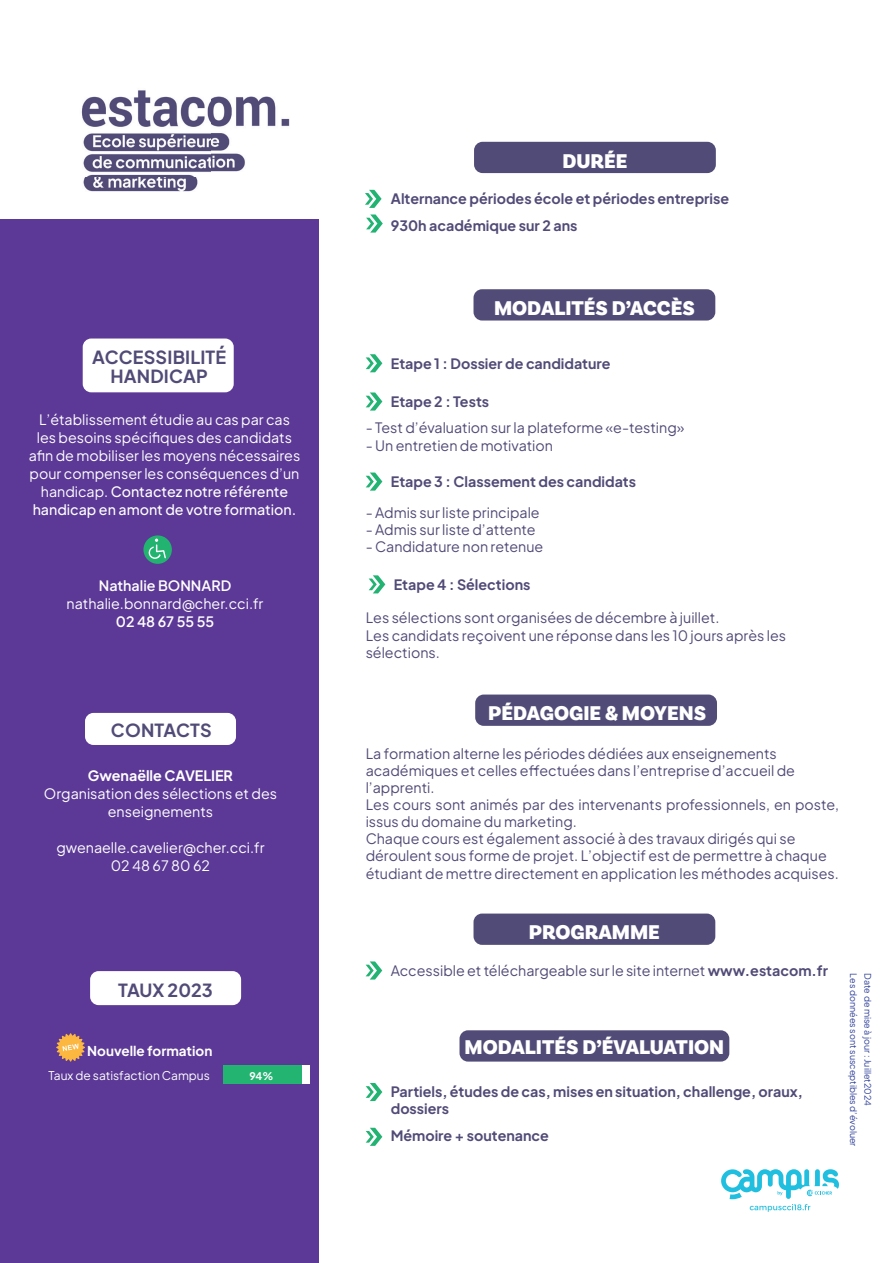
<style>
.page{position:relative;width:893px;height:1263px;background:#fff}
.page>*{position:absolute;margin:0;border:0;box-sizing:border-box;transform-origin:0 0}
.t1{font:900 21px "Basic Sans W05";color:#fff}
.t2{font:700 18px/18.5px "Plus Jakarta Sans";letter-spacing:.01em;color:#514b77;text-align:center}
.t3{font:14.25px/17.1px "Plus Jakarta Sans";color:#514b77}
.t4{font:14.25px/18px "Plus Jakarta Sans";color:#fff;text-align:center}
.t5{font:700 14.25px/17.1px "Plus Jakarta Sans";color:#514b77}
.t6{font:600 14.25px "Plus Jakarta Sans";color:#fff}
.t7{font:700 14.25px "Plus Jakarta Sans";color:#fff}
.t8{font:700 13.5px "Plus Jakarta Sans";color:#fff}
.t9{font:12px "Plus Jakarta Sans";color:#fff}
.t10{font:700 10.5px "Plus Jakarta Sans";color:#fff}
.t11{font:9px "Plus Jakarta Sans";color:#30419a}
.s1{font-weight:500}
.s2{font-weight:700}
</style>
<div class="page">
<div style="left:0;top:219px;width:318px;height:1044px;background:#5c3996"></div>
<div style="left:83px;top:338px;width:151px;height:54px;background:#fff;border-radius:9px"></div>
<div style="left:85px;top:713px;width:151px;height:32px;background:#fff;border-radius:9px"></div>
<div style="left:459px;top:1030px;width:270px;height:31px;background:#514b77;border-radius:9px"></div>
<div style="left:475px;top:694px;width:242px;height:32px;background:#514b77;border-radius:9px"></div>
<svg style="left:143px;top:535px;width:29px;height:29px"></svg>
<div style="left:153px;top:537px;width:7px;height:6px;border:2px solid #23b371;border-radius:50%"></div>
<svg style="left:148px;top:538px;width:20px;height:23px"></svg>
<svg style="left:366px;top:1083px;width:16px;height:18px"></svg>
<svg style="left:366px;top:1128px;width:16px;height:18px"></svg>
<div style="left:473px;top:289px;width:242px;height:31px;background:#514b77;border-radius:9px"></div>
<svg style="left:366px;top:392px;width:16px;height:19px"></svg>
<svg style="left:366px;top:472px;width:16px;height:19px"></svg>
<svg style="left:369px;top:575px;width:16px;height:18px"></svg>
<svg style="left:366px;top:354px;width:16px;height:18px"></svg>
<div style="left:473px;top:913px;width:242px;height:32px;background:#514b77;border-radius:9px"></div>
<svg style="left:366px;top:961px;width:16px;height:18px"></svg>
<img style="left:81px;top:90px;width:209px;height:102px">
<svg style="left:721px;top:1169px;width:118px;height:43px"></svg>
<div style="left:90px;top:971px;width:151px;height:34px;background:#fff;border-radius:9px"></div>
<div style="left:224px;top:1066px;width:86px;height:18px;background:#fff"></div>
<div style="left:224px;top:1066px;width:78px;height:18px;background:#24b472"></div>
<svg style="left:365px;top:190px;width:17px;height:18px"></svg>
<div style="left:474px;top:142px;width:242px;height:31px;background:#514b77;border-radius:9px"></div>
<svg style="left:366px;top:214px;width:17px;height:19px"></svg>
<svg style="left:56px;top:1033px;width:29px;height:28px"></svg>
<p class="t2" style="left:92px;top:346px;width:136px">ACCESSIBILITÉ<br>HANDICAP</p>
<p class="t4" style="left:29px;top:410px;width:273px">L’établissement étudie au cas par cas les besoins spécifiques des candidats afin de mobiliser les moyens nécessaires pour compenser les conséquences d’un handicap. <span class="s1">Contactez notre référente handicap en amont de votre formation.</span></p>
<p class="t6" style="left:99px;top:573px;width:134px">Nathalie BONNARD</p>
<p class="t4" style="left:67px;top:593px;width:198px">nathalie.bonnard@cher.cci.fr</p>
<p class="t6" style="left:116px;top:609px;width:100px">02 48 67 55 55</p>
<p class="t2" style="left:111px;top:718px;width:102px">CONTACTS</p>
<p class="t7" style="left:88px;top:763px;width:147px">Gwenaëlle CAVELIER</p>
<p class="t4" style="left:44px;top:783px;width:235px">Organisation des sélections et des enseignements</p>
<p class="t4" style="left:56px;top:837px;width:210px">gwenaelle.cavelier@cher.cci.fr<br>02 48 67 80 62</p>
<p class="t2" style="left:118px;top:978px;width:96px">TAUX 2023</p>
<p class="t8" style="left:87px;top:1039px;width:127px">Nouvelle formation</p>
<p class="t9" style="left:48px;top:1066px;width:163px">Taux de satisfaction Campus</p>
<p class="t10" style="left:249px;top:1067px;width:26px">94%</p>
<h1 class="t1" style="left:562px;top:148px;width:67px">DURÉE</h1>
<p class="t5" style="left:391px;top:183px;width:340px;line-height:27px">Alternance périodes école et périodes entreprise<br>930h académique sur 2 ans</p>
<h1 class="t1" style="left:494px;top:295px;width:202px">MODALITÉS D’ACCÈS</h1>
<p class="t5" style="left:391px;top:353px;width:221px">Etape 1 : Dossier de candidature</p>
<p class="t5" style="left:391px;top:391px;width:100px">Etape 2 : Tests</p>
<p class="t3" style="left:366px;top:418px;width:320px">- Test d’évaluation sur la plateforme «e-testing»</p>
<p class="t3" style="left:366px;top:435px;width:189px">- Un entretien de motivation</p>
<p class="t5" style="left:391px;top:472px;width:247px">Etape 3 : Classement des candidats</p>
<p class="t3" style="left:366px;top:502px;width:176px">- Admis sur liste principale</p>
<p class="t3" style="left:366px;top:519px;width:171px">- Admis sur liste d’attente</p>
<p class="t3" style="left:366px;top:537px;width:179px">- Candidature non retenue</p>
<p class="t5" style="left:394px;top:574px;width:138px">Etape 4 : Sélections</p>
<p class="t3" style="left:366px;top:608px;width:422px">Les sélections sont organisées de décembre à juillet.<br>Les candidats reçoivent une réponse dans les 10 jours après les sélections.</p>
<h1 class="t1" style="left:488px;top:700px;width:219px">PÉDAGOGIE &amp; MOYENS</h1>
<p class="t3" style="left:366px;top:743px;width:475px">La formation alterne les périodes dédiées aux enseignements académiques et celles effectuées dans l’entreprise d’accueil de l’apprenti.<br>Les cours sont animés par des intervenants professionnels, en poste, issus du domaine du marketing.<br>Chaque cours est également associé à des travaux dirigés qui se déroulent sous forme de projet. L’objectif est de permettre à chaque étudiant de mettre directement en application les méthodes acquises.</p>
<h1 class="t1" style="left:529px;top:919px;width:133px">PROGRAMME</h1>
<p class="t3" style="left:391px;top:961px;width:439px">Accessible et téléchargeable sur le site internet <span class="s2">www.estacom.fr</span></p>
<h1 class="t1" style="left:465px;top:1034px;width:261px">MODALITÉS D’ÉVALUATION</h1>
<p class="t5" style="left:391px;top:1081px;width:414px">Partiels, études de cas, mises en situation, challenge, oraux, dossiers</p>
<p class="t5" style="left:391px;top:1125px;width:160px">Mémoire + soutenance</p>
<p class="t11" style="left:861px;top:973px;width:175px;rotate:90deg">Les données sont susceptibles d’évoluer</p>
<p class="t11" style="left:875px;top:973px;width:134px;rotate:90deg">Date de mise à jour : Juillet2024</p>
</div>
